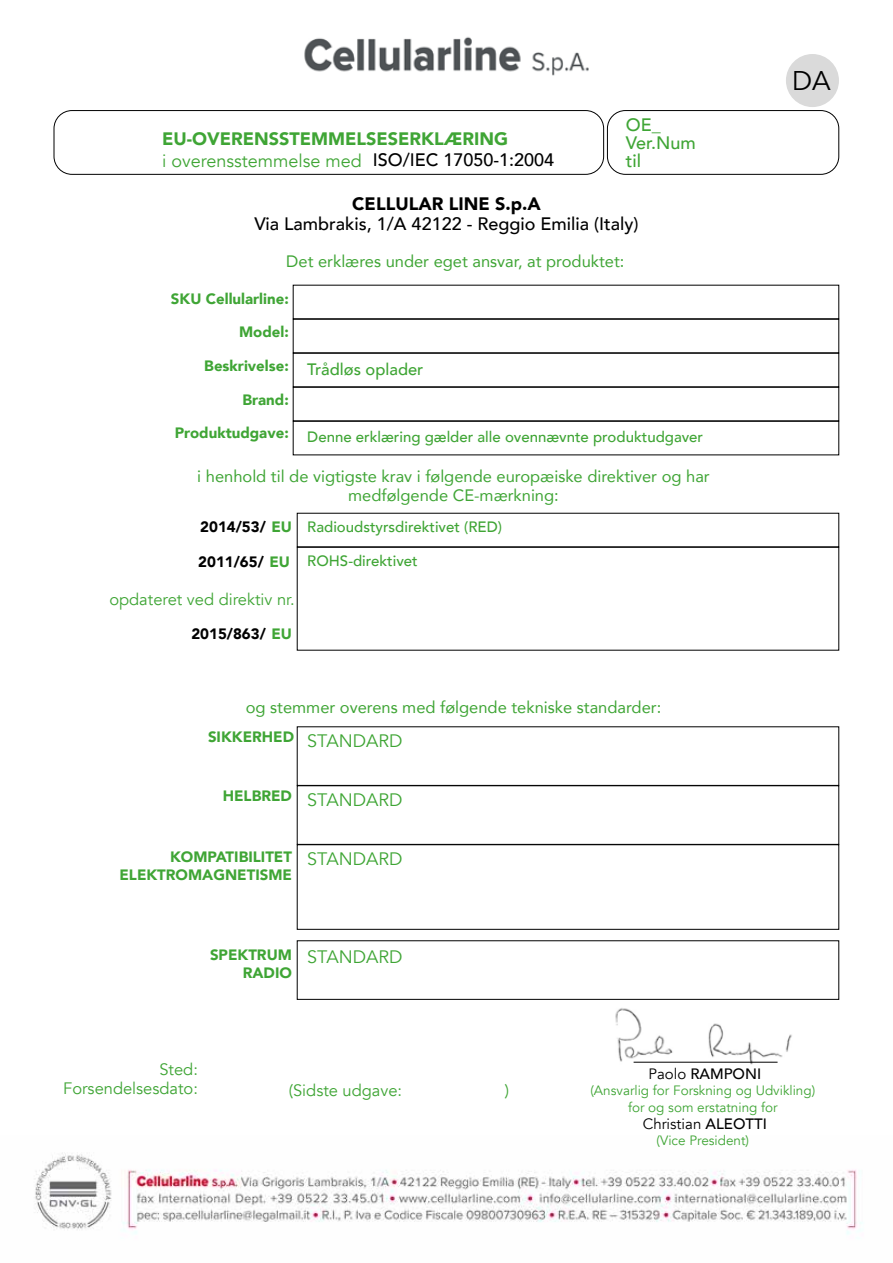
<style>
.page{position:relative;width:893px;height:1263px;background:#fff}
.page>*{position:absolute;margin:0;border:0;box-sizing:border-box;transform-origin:0 0}
.t1{font:27px "Avenir";color:#000}
.t2{font:500 18px "Avenir";color:#000}
.t3{font:18px "Avenir";color:#3fa535}
.t4{font:900 18px "Avenir";color:#3fa535}
.t5{font:900 18px "Avenir";color:#000}
.t6{font:500 18px/18px "Avenir";color:#3fa535}
.t7{font:16.5px/19.5px "Avenir";color:#3fa535;text-align:center}
.t8{font:16.5px/19.5px "Avenir";color:#3fa535;text-align:right}
.t9{font:500 16.5px "Avenir";color:#3fa535}
.t10{font:900 15px/18px "Avenir";color:#3fa535;text-align:right}
.t11{font:500 15px "Avenir";color:#3fa535}
.t12{font:900 15px "Avenir";color:#000}
.t13{font:15px "Avenir";color:#000}
.t14{font:500 15px "Avenir";color:#000}
.t15{font:13.5px/16.5px "Avenir";color:#3fa535;text-align:center}
.s1{color:#3fa535}
.s2{font-weight:400}
.s3{font-weight:500}
</style>
<div class="page">
<img style="left:53px;top:37px;width:787px;height:92px">
<img style="left:35px;top:1152px;width:827px;height:83px">
<div style="left:786px;top:54px;width:53px;height:53px;background:#dadada;border-radius:50%"></div>
<div style="left:54px;top:110px;width:550px;height:65px;border:1px solid #000;border-radius:18px"></div>
<img style="left:609px;top:999px;width:190px;height:66px">
<div style="left:607px;top:110px;width:232px;height:65px;border:1px solid #000;border-radius:18px"></div>
<div style="left:293px;top:285px;width:546px;height:34px;border:1px solid #000"></div>
<div style="left:293px;top:319px;width:546px;height:34px;border:1px solid #000"></div>
<div style="left:297px;top:547px;width:542px;height:103px;border:1px solid #000"></div>
<div style="left:293px;top:353px;width:546px;height:34px;border:1px solid #000"></div>
<div style="left:297px;top:785px;width:542px;height:59px;border:1px solid #000"></div>
<div style="left:297px;top:844px;width:542px;height:85px;border:1px solid #000"></div>
<div style="left:293px;top:387px;width:546px;height:34px;border:1px solid #000"></div>
<div style="left:293px;top:421px;width:546px;height:34px;border:1px solid #000"></div>
<hr style="left:634px;top:1062px;width:143px;height:1px;background:#000">
<p class="t6" style="left:626px;top:114px;width:72px">OE_<br>Ver.Num</p>
<p class="t4" style="left:162px;top:124px;width:347px">EU-OVERENSSTEMMELSESERKLÆRING</p>
<p class="t3" style="left:162px;top:150px;width:201px">i overensstemmelse med</p>
<p class="t2" style="left:373px;top:144px;width:183px">ISO/IEC 17050-1:2004</p>
<p class="t6" style="left:626px;top:150px;width:17px">til</p>
<p class="t5" style="left:352px;top:189px;width:190px">CELLULAR LINE S.p.A</p>
<p class="t2" style="left:255px;top:208px;width:385px">Via Lambrakis, 1/A 42122 - Reggio Emilia (Italy)</p>
<p class="t7" style="left:286px;top:251px;width:340px">Det erklæres under eget ansvar, at produktet:</p>
<p class="t10" style="left:171px;top:289px;width:119px">SKU Cellularline:</p>
<p class="t10" style="left:239px;top:323px;width:51px">Model:</p>
<p class="t10" style="left:204px;top:356px;width:86px">Beskrivelse:</p>
<p class="t10" style="left:242px;top:390px;width:48px">Brand:</p>
<p class="t10" style="left:175px;top:424px;width:115px">Produktudgave:</p>
<p class="t7" style="left:197px;top:466px;width:514px">i henhold til de vigtigste krav i følgende europæiske direktiver og har medfølgende CE-mærkning:</p>
<p class="t9" style="left:307px;top:355px;width:118px">Trådløs oplader</p>
<p class="t11" style="left:307px;top:423px;width:397px">Denne erklæring gælder alle ovennævnte produktudgaver</p>
<p class="t12" style="left:200px;top:514px;width:93px">2014/53/ <span class="s1">EU</span></p>
<p class="t12" style="left:198px;top:549px;width:93px">2011/65/ <span class="s1">EU</span></p>
<p class="t8" style="left:109px;top:589px;width:187px">opdateret ved direktiv nr.</p>
<p class="t12" style="left:191px;top:621px;width:102px">2015/863/ <span class="s1">EU</span></p>
<p class="t11" style="left:307px;top:513px;width:196px">Radioudstyrsdirektivet (RED)</p>
<p class="t11" style="left:307px;top:547px;width:112px">ROHS-direktivet</p>
<p class="t7" style="left:246px;top:697px;width:417px">og stemmer overens med følgende tekniske standarder:</p>
<p class="t10" style="left:208px;top:727px;width:88px">SIKKERHED</p>
<p class="t3" style="left:307px;top:730px;width:97px">STANDARD</p>
<p class="t10" style="left:223px;top:786px;width:71px">HELBRED</p>
<p class="t3" style="left:307px;top:789px;width:97px">STANDARD</p>
<p class="t10" style="left:120px;top:847px;width:174px">KOMPATIBILITET<br>ELEKTROMAGNETISME</p>
<p class="t3" style="left:307px;top:848px;width:97px">STANDARD</p>
<p class="t10" style="left:210px;top:945px;width:83px">SPEKTRUM<br>RADIO</p>
<p class="t3" style="left:307px;top:946px;width:97px">STANDARD</p>
<h1 class="t1" style="left:792px;top:65px;width:40px">DA</h1>
<p class="t8" style="left:63px;top:1059px;width:136px">Sted:<br>Forsendelsesdato:</p>
<p class="t8" style="left:289px;top:1081px;width:115px">(Sidste udgave:</p>
<p class="t8" style="left:505px;top:1081px;width:6px">)</p>
<p class="t14" style="left:648px;top:1061px;width:114px"><span class="s2">Paolo</span> RAMPONI</p>
<p class="t13" style="left:643px;top:1115px;width:126px">Christian <span class="s3">ALEOTTI</span></p>
<p class="t15" style="left:590px;top:1083px;width:226px">(Ansvarlig for Forskning og Udvikling) for og som erstatning for</p>
<p class="t15" style="left:657px;top:1133px;width:94px">(Vice President)</p>
</div>
